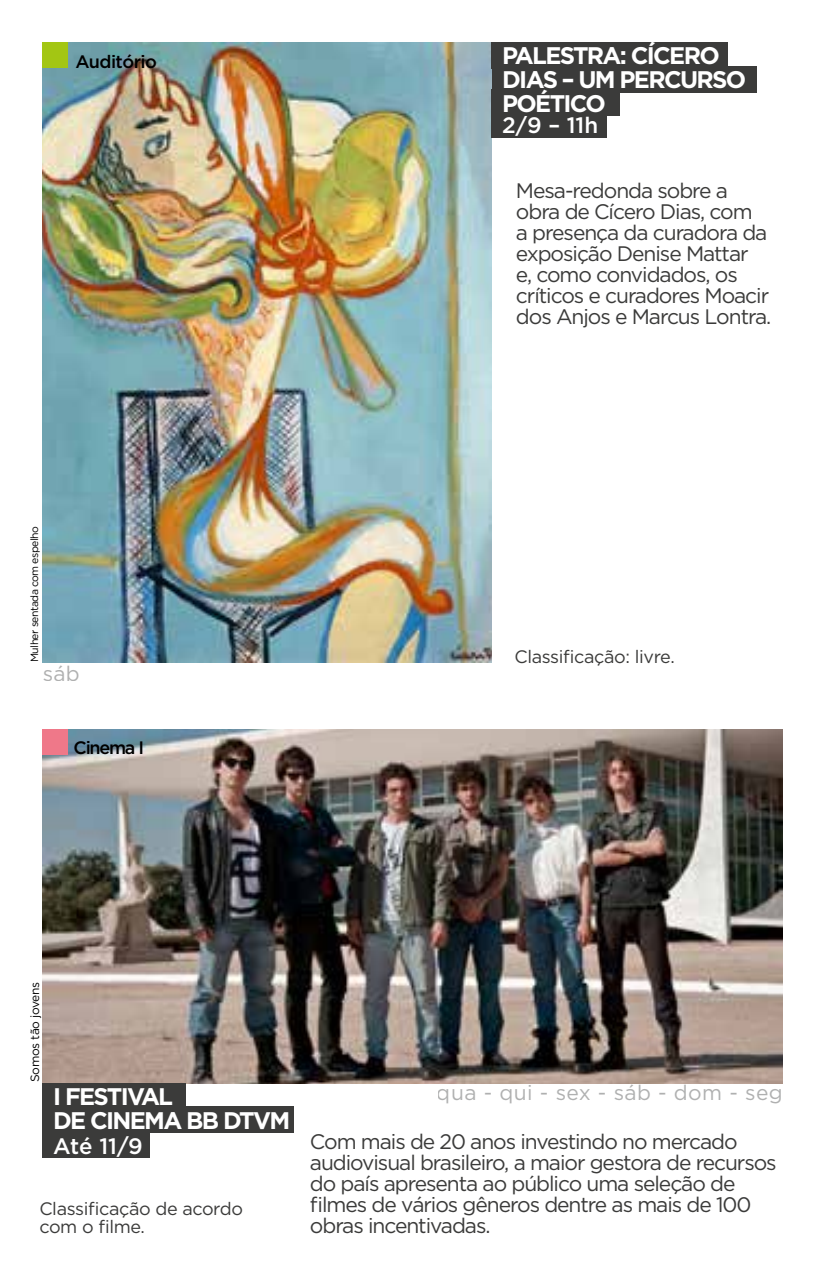
<style>
.page{position:relative;width:825px;height:1276px;background:#fff}
.page>*{position:absolute;margin:0;border:0;box-sizing:border-box;transform-origin:0 0}
.t1{font:700 24px/23.7px "Gotham";letter-spacing:-.07em;color:#fff}
.t2{font:500 22.2px "Gotham";color:#fff}
.t3{font:21px/21px "Gotham";letter-spacing:-.05em;color:#3b3b3a}
.t4{font:21px "Gotham";letter-spacing:.02em;color:#9c9d9d}
.t5{font:18px/18px "Gotham";letter-spacing:-.02em;color:#3b3b3a}
.t6{font:500 18px "Gotham";letter-spacing:-.03em;color:#000}
.t7{font:12px "Gotham";letter-spacing:-.03em;color:#000}
.t8{font:10.5px "Gotham";letter-spacing:-.05em;color:#000}
</style>
<div class="page">
<img style="left:43px;top:729px;width:740px;height:354px">
<svg style="left:42px;top:729px;width:26px;height:25px"></svg>
<div style="left:43px;top:1083px;width:143px;height:26px;background:#3b3b3a"></div>
<div style="left:43px;top:1106px;width:251px;height:26px;background:#3b3b3a"></div>
<div style="left:43px;top:1131px;width:107px;height:26px;background:#3b3b3a"></div>
<img style="left:43px;top:43px;width:449px;height:619px">
<div style="left:492px;top:112px;width:115px;height:26px;background:#3b3b3a"></div>
<svg style="left:43px;top:43px;width:25px;height:25px"></svg>
<div style="left:492px;top:43px;width:236px;height:26px;background:#3b3b3a"></div>
<div style="left:492px;top:66px;width:264px;height:27px;background:#3b3b3a"></div>
<div style="left:492px;top:90px;width:128px;height:26px;background:#3b3b3a"></div>
<p class="t6" style="left:75px;top:52px;width:83px">Auditório</p>
<p class="t8" style="left:29px;top:662px;width:138px;rotate:-90deg">Mulher sentada com espelho</p>
<p class="t4" style="left:42px;top:661px;width:39px">sáb</p>
<p class="t6" style="left:74px;top:737px;width:72px">Cinema I</p>
<p class="t1" style="left:502px;top:43px;width:246px">PALESTRA: CÍCERO<br>DIAS – UM PERCURSO<br>POÉTICO</p>
<p class="t2" style="left:502px;top:113px;width:98px">2/9 – 11h</p>
<p class="t3" style="left:516px;top:180px;width:257px">Mesa-redonda sobre a obra de Cícero Dias, com<br>a presença da curadora da exposição Denise Mattar<br>e, como convidados, os críticos e curadores Moacir dos Anjos e Marcus Lontra.</p>
<p class="t5" style="left:514px;top:647px;width:162px">Classificação: livre.</p>
<p class="t7" style="left:28px;top:1082px;width:101px;rotate:-90deg">Somos tão jovens</p>
<p class="t1" style="left:53px;top:1084px;width:239px">I FESTIVAL<br>DE CINEMA BB DTVM</p>
<p class="t2" style="left:53px;top:1133px;width:91px">Até 11/9</p>
<p class="t5" style="left:39px;top:1199px;width:205px">Classificação de acordo com o filme.</p>
<p class="t4" style="left:437px;top:1080px;width:347px">qua - qui - sex - sáb - dom - seg</p>
<p class="t3" style="left:310px;top:1131px;width:468px">Com mais de 20 anos investindo no mercado audiovisual brasileiro, a maior gestora de recursos do país apresenta ao público uma seleção de filmes de vários gêneros dentre as mais de 100 obras incentivadas.</p>
</div>
